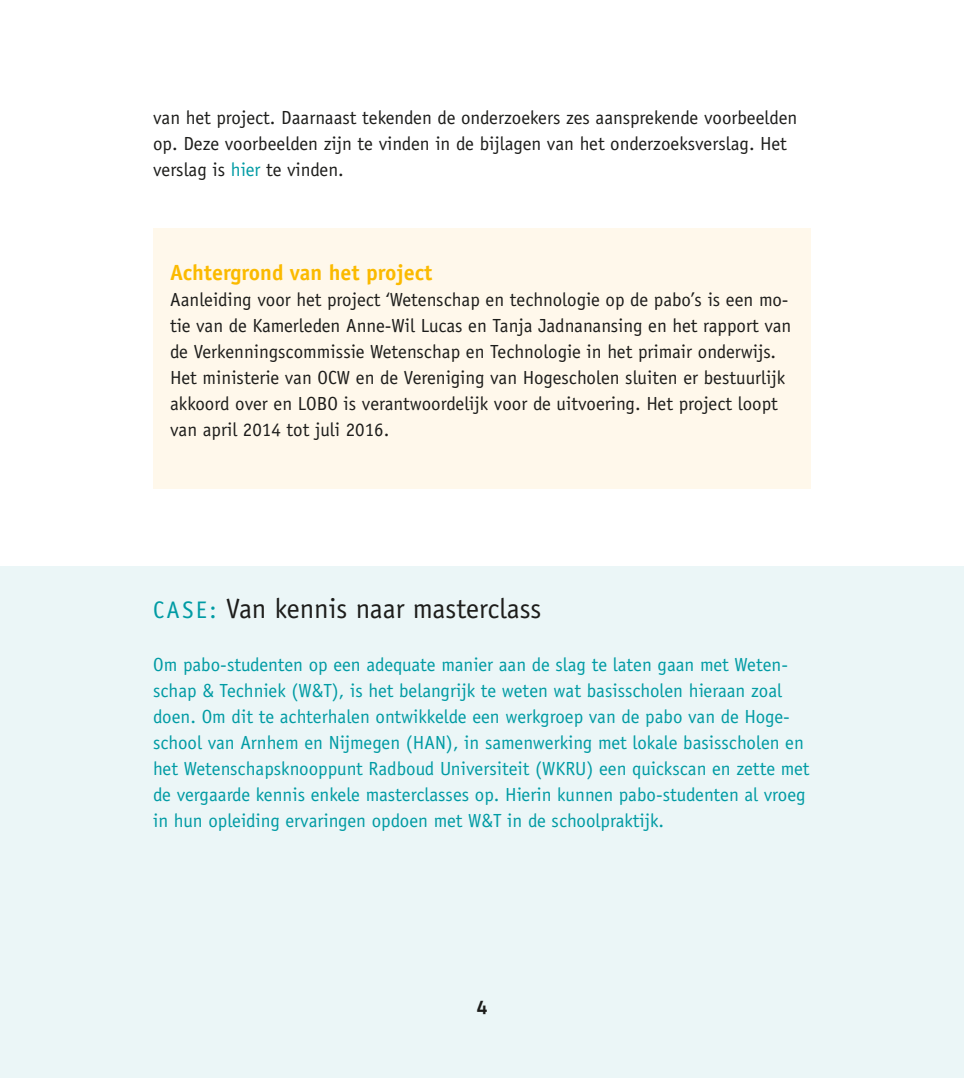
<style>
.page{position:relative;width:964px;height:1078px;background:#fff}
.page>*{position:absolute;margin:0;border:0;box-sizing:border-box;transform-origin:0 0}
.t1{font:28px "Officina Sans";color:#1d1d1b}
.t2{font:700 22px "Officina Sans";color:#fbba00}
.t3{font:700 20px "Titillium Text 22 L";color:#1d1d1b}
.t4{font:19px/26px "Officina Sans";color:#1d1d1b}
.t5{font:19px/26px "Officina Sans";color:#009ba4}
.s1{color:#009ba4}
.s2{font-size:24px;color:#009ba4}
</style>
<div class="page">
<div style="left:153px;top:228px;width:658px;height:260px;background:#fff8eb"></div>
<div style="left:0;top:566px;width:964px;height:511px;background:#ebf6f7"></div>
<p class="t4" style="left:153px;top:105px;width:646px">van het project. Daarnaast tekenden de onderzoekers zes aansprekende voorbeelden op. Deze voorbeelden zijn te vinden in de bijlagen van het onderzoeksverslag. Het verslag is <span class="s1">hier</span> te vinden.</p>
<p class="t2" style="left:170px;top:259px;width:264px">Achtergrond van het project</p>
<p class="t4" style="left:170px;top:287px;width:623px">Aanleiding voor het project ‘Wetenschap en technologie op de pabo’s is een mo&shy;tie van de Kamerleden Anne-Wil Lucas en Tanja Jadnanansing en het rapport van de Verkenningscommissie Wetenschap en Technologie in het primair onderwijs.<br>Het ministerie van OCW en de Vereniging van Hogescholen sluiten er bestuurlijk akkoord over en LOBO is verantwoordelijk voor de uitvoering. Het project loopt van april 2014 tot juli 2016.</p>
<h1 class="t1" style="left:153px;top:592px;width:390px"><span class="s2">CASE:</span> Van kennis naar masterclass</h1>
<p class="t5" style="left:153px;top:651px;width:658px">Om pabo-studenten op een adequate manier aan de slag te laten gaan met Weten&shy;schap &amp; Techniek (W&amp;T), is het belangrijk te weten wat basisscholen hieraan zoal doen. Om dit te achterhalen ontwikkelde een werkgroep van de pabo van de Hoge&shy;school van Arnhem en Nijmegen (HAN), in samenwerking met lokale basisscholen en het Wetenschapsknooppunt Radboud Universiteit (WKRU) een quickscan en zette met de vergaarde kennis enkele masterclasses op. Hierin kunnen pabo-studenten al vroeg in hun opleiding ervaringen opdoen met W&amp;T in de schoolpraktijk.</p>
<p class="t3" style="left:477px;top:990px;width:12px">4</p>
</div>
